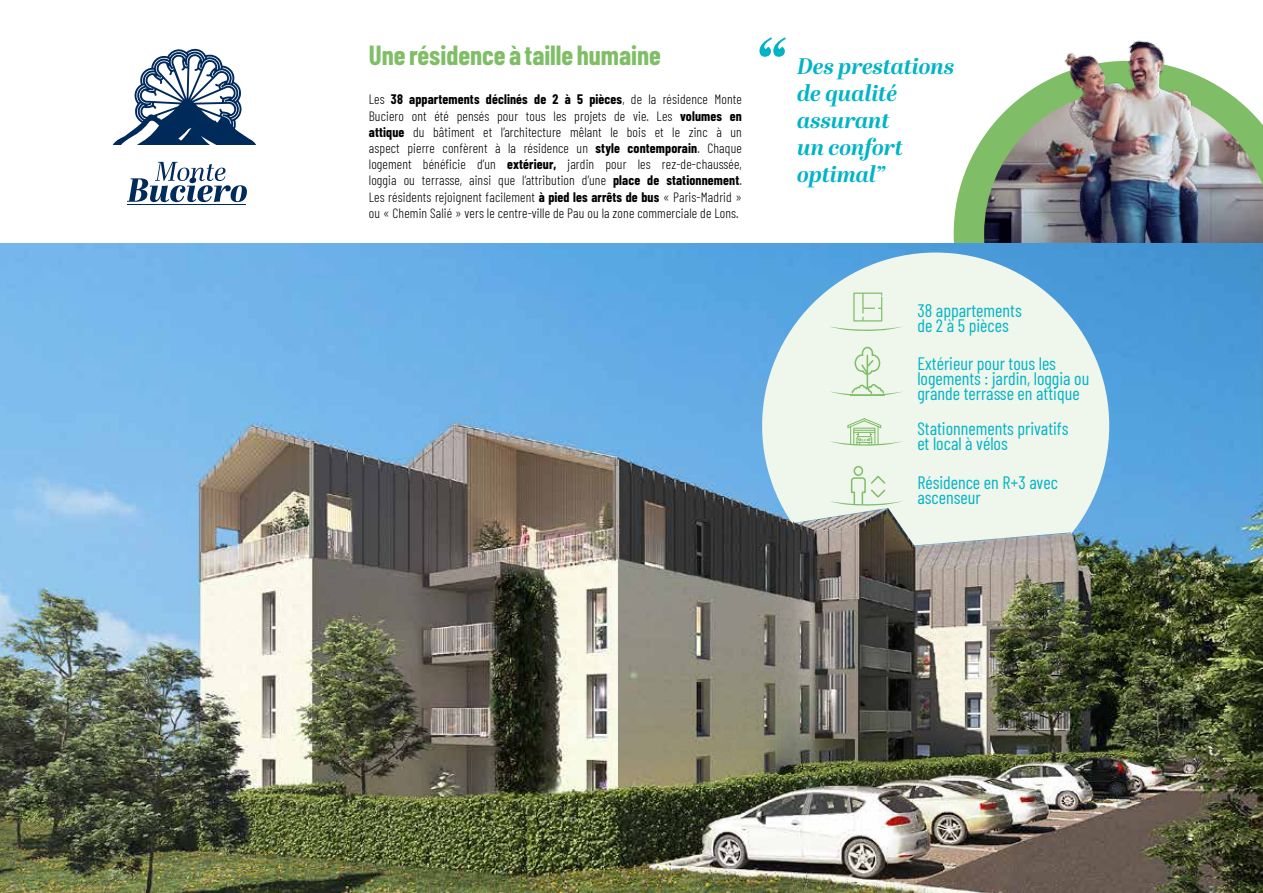
<style>
.page{position:relative;width:1263px;height:893px;background:#fff}
.page>*{position:absolute;margin:0;border:0;box-sizing:border-box;transform-origin:0 0}
.t1{font:italic 700 72.9px "Abril Display";color:#00b4c6}
.t2{font:700 27px "Barlow Condensed";color:#7fbe66}
.t3{font:italic 700 22.5px/27px "Abril Display";letter-spacing:-.005em;color:#00b4c6}
.t4{font:18px/15px "Barlow Condensed";color:#00b4c6}
.t5{font:300 13.5px/16.2px "Barlow Condensed";letter-spacing:.01em;color:#000;text-align:justify}
.s1{font-weight:700}
</style>
<div class="page">
<svg style="left:954px;top:82px;width:90px;height:161px"></svg>
<img style="left:984px;top:90px;width:279px;height:153px">
<img style="left:1044px;top:40px;width:216px;height:203px">
<img style="left:0;top:243px;width:1263px;height:650px">
<svg style="left:113px;top:48px;width:143px;height:97px"></svg>
<hr style="left:127px;top:204px;width:118px;height:1px;background:#002a5a">
<svg style="left:127px;top:162px;width:120px;height:40px"></svg>
<div style="left:762px;top:253px;width:347px;height:346px;background:#eff6eb;border-radius:50%"></div>
<svg style="left:830px;top:293px;width:72px;height:38px"></svg>
<svg style="left:830px;top:418px;width:72px;height:28px"></svg>
<svg style="left:830px;top:347px;width:72px;height:49px"></svg>
<svg style="left:830px;top:465px;width:72px;height:41px"></svg>
<img style="left:723px;top:508px;width:441px;height:284px">
<h2 class="t2" style="left:369px;top:36px;width:294px">Une résidence à taille humaine</h2>
<p class="t5" style="left:369px;top:90px;width:374px">Les <span class="s1">38 appartements déclinés de 2 à 5 pièces</span>, de la résidence Monte Buciero ont été pensés pour tous les projets de vie. Les <span class="s1">volumes en attique</span> du bâtiment et l’architecture mêlant le bois et le zinc à un aspect pierre confèrent à la résidence un <span class="s1">style contemporain</span>. Chaque logement bénéficie d’un <span class="s1">extérieur,</span> jardin pour les rez-de-chaussée, loggia ou terrasse, ainsi que l’attribution d’une <span class="s1">place de stationnement</span>.<br>Les résidents rejoignent facilement <span class="s1">à pied les arrêts de bus</span> « Paris-Madrid » ou « Chemin Salié » vers le centre-ville de Pau ou la zone commerciale de Lons.</p>
<h1 class="t1" style="left:752px;top:15px;width:33px">“</h1>
<h3 class="t3" style="left:797px;top:54px;width:159px">Des prestations de qualité assurant<br>un confort optimal”</h3>
<h3 class="t4" style="left:917px;top:302px;width:106px">38 appartements de 2 à 5 pièces</h3>
<h3 class="t4" style="left:917px;top:355px;width:173px">Extérieur pour tous les logements : jardin, loggia ou grande terrasse en attique</h3>
<h3 class="t4" style="left:917px;top:419px;width:153px">Stationnements privatifs et local à vélos</h3>
<h3 class="t4" style="left:917px;top:474px;width:142px">Résidence en R+3 avec ascenseur</h3>
</div>
